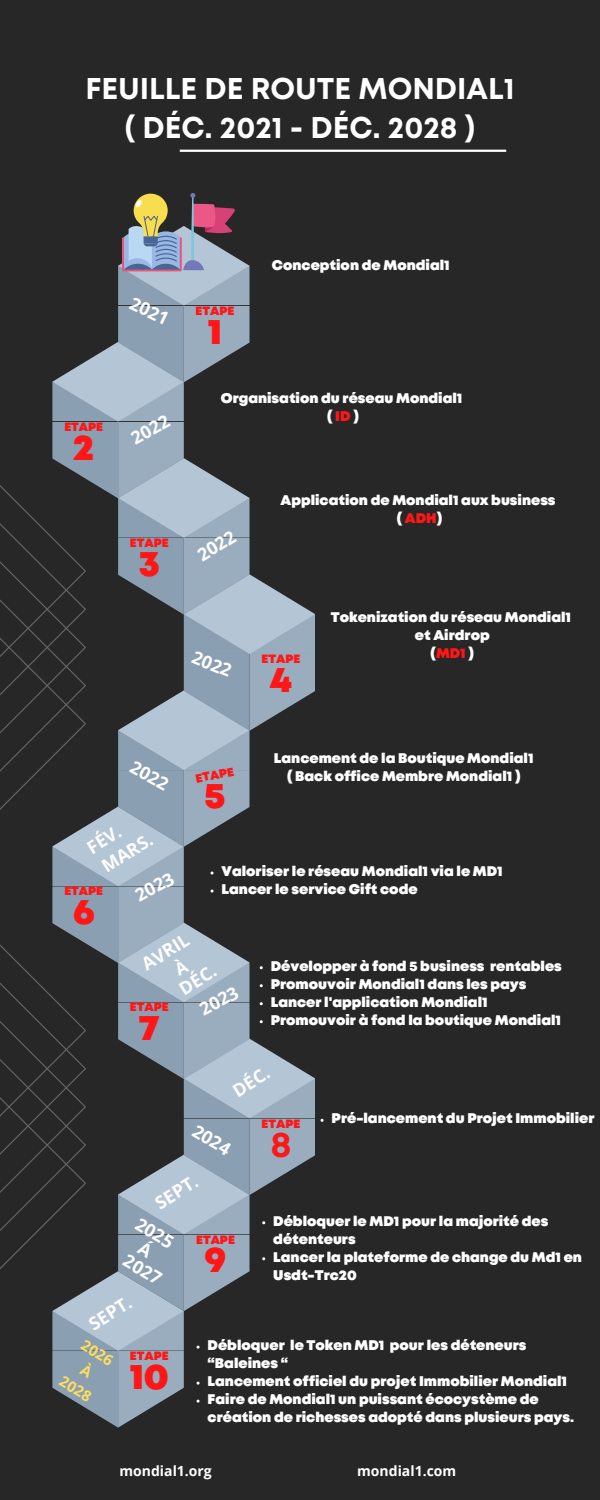
<style>
.page{position:relative;width:600px;height:1500px;background:#272727}
.page>*{position:absolute;margin:0;border:0;box-sizing:border-box;transform-origin:0 0}
.t1{font:900 36px "Mont";color:#ff1616}
.t2{font:700 36px "Mont";color:#ff1616}
.t3{font:700 30px/39px "Mont";color:#fff;text-align:center}
.t4{font:700 18px/23.5px "Open Sans";color:#fff}
.t5{font:700 15px/21px "Open Sans";color:#ffde59;text-align:center}
.t6{font:900 14px/18px "Mont";color:#fff;text-align:center}
.t7{font:700 14px "Open Sans";color:#fff}
.t8{font:900 12px "Mont";color:#ff1616}
.s1{color:#ff1616}
</style>
<div class="page">
<hr style="left:180px;top:150px;width:326px;height:2px;background:#fff">
<svg style="left:0;top:193px;width:315px;height:1235px"></svg>
<h2 class="t3" style="left:85px;top:69px;width:431px">FEUILLE DE ROUTE MONDIAL1 ( DÉC. 2021 - DÉC. 2028 )</h2>
<p class="t8" style="left:64px;top:419px;width:40px">ETAPE</p>
<h1 class="t1" style="left:73px;top:424px;width:22px">2</h1>
<p class="t4" style="left:136px;top:291px;width:43px;rotate:26deg">2021</p>
<p class="t4" style="left:126px;top:428px;width:43px;rotate:-29deg">2022</p>
<p class="t8" style="left:130px;top:535px;width:40px">ETAPE</p>
<h1 class="t1" style="left:139px;top:540px;width:23px">3</h1>
<p class="t8" style="left:196px;top:303px;width:40px">ETAPE</p>
<h1 class="t1" style="left:208px;top:308px;width:16px">1</h1>
<p class="t6" style="left:272px;top:257px;width:179px">Conception de Mondial1</p>
<p class="t6" style="left:221px;top:390px;width:243px">Organisation du réseau Mondial1 ( <span class="s1">ID</span> )</p>
<p class="t4" style="left:193px;top:546px;width:43px;rotate:-31deg">2022</p>
<p class="t4" style="left:198px;top:644px;width:43px;rotate:23deg">2022</p>
<p class="t6" style="left:281px;top:492px;width:277px">Application de Mondial1 aux business ( <span class="s1">ADH</span>)</p>
<p class="t8" style="left:262px;top:651px;width:40px">ETAPE</p>
<h1 class="t1" style="left:270px;top:656px;width:24px">4</h1>
<p class="t6" style="left:331px;top:608px;width:242px">Tokenization du réseau Mondial1 et Airdrop<br>(<span class="s1">MD1</span> )</p>
<p class="t4" style="left:137px;top:755px;width:43px;rotate:29deg">2022</p>
<p class="t6" style="left:274px;top:750px;width:261px">Lancement de la Boutique Mondial1</p>
<p class="t8" style="left:194px;top:771px;width:40px;rotate:-10deg">ETAPE</p>
<p class="t6" style="left:287px;top:768px;width:235px">( Back office Membre Mondial1 )</p>
<h1 class="t1" style="left:205px;top:772px;width:23px">5</h1>
<p class="t4" style="left:82px;top:839px;width:60px;rotate:-32deg">FÉV.<br>MARS.</p>
<p class="t6" style="left:222px;top:863px;width:283px">Valoriser le réseau Mondial1 via le MD1</p>
<p class="t4" style="left:131px;top:886px;width:43px;rotate:-28deg">2023</p>
<p class="t8" style="left:64px;top:883px;width:40px">ETAPE</p>
<p class="t6" style="left:222px;top:881px;width:198px">Lancer le service Gift code</p>
<h1 class="t1" style="left:73px;top:888px;width:23px">6</h1>
<p class="t4" style="left:137px;top:955px;width:54px;rotate:-32deg">AVRIL</p>
<p class="t4" style="left:174px;top:980px;width:41px;rotate:-32deg">DÉC.</p>
<p class="t4" style="left:195px;top:1000px;width:43px;rotate:-28deg">2023</p>
<p class="t8" style="left:130px;top:999px;width:40px">ETAPE</p>
<h1 class="t1" style="left:139px;top:1004px;width:22px">7</h1>
<p class="t6" style="left:271px;top:957px;width:293px;text-align:left">Développer à fond 5 business rentables Promouvoir Mondial1 dans les pays Lancer l'application Mondial1<br>Promouvoir à fond la boutique Mondial1</p>
<p class="t4" style="left:228px;top:1082px;width:41px;rotate:-32deg">DÉC.</p>
<p class="t4" style="left:200px;top:1119px;width:43px;rotate:31deg">2024</p>
<p class="t4" style="left:150px;top:1194px;width:48px;rotate:-32deg">SEPT.</p>
<p class="t8" style="left:262px;top:1116px;width:40px">ETAPE</p>
<h1 class="t2" style="left:270px;top:1121px;width:23px">8</h1>
<p class="t6" style="left:332px;top:1110px;width:264px">Pré-lancement du Projet Immobilier</p>
<p class="t4" style="left:147px;top:1206px;width:51px;line-height:37.5px;text-align:center;rotate:31deg">2025<br>2027</p>
<p class="t4" style="left:84px;top:1315px;width:48px;rotate:-32deg">SEPT.</p>
<p class="t5" style="left:88px;top:1334px;width:36px;rotate:31deg">2026<br>À<br>2028</p>
<p class="t8" style="left:130px;top:1348px;width:40px">ETAPE</p>
<h1 class="t1" style="left:130px;top:1353px;width:41px">10</h1>
<p class="t8" style="left:196px;top:1232px;width:40px">ETAPE</p>
<h1 class="t1" style="left:205px;top:1236px;width:23px">9</h1>
<p class="t6" style="left:273px;top:1212px;width:310px;text-align:left">Débloquer le MD1 pour la majorité des détenteurs<br>Lancer la plateforme de change du Md1 en<br>Usdt-Trc20</p>
<p class="t6" style="left:208px;top:1337px;width:368px;text-align:left">Débloquer le Token MD1 pour les déteneurs “Baleines “<br>Lancement officiel du projet Immobilier Mondial1<br>Faire de Mondial1 un puissant écocystème de création de richesses adopté dans plusieurs pays.</p>
<p class="t7" style="left:120px;top:1461px;width:94px">mondial1.org</p>
<p class="t7" style="left:357px;top:1461px;width:101px">mondial1.com</p>
</div>
